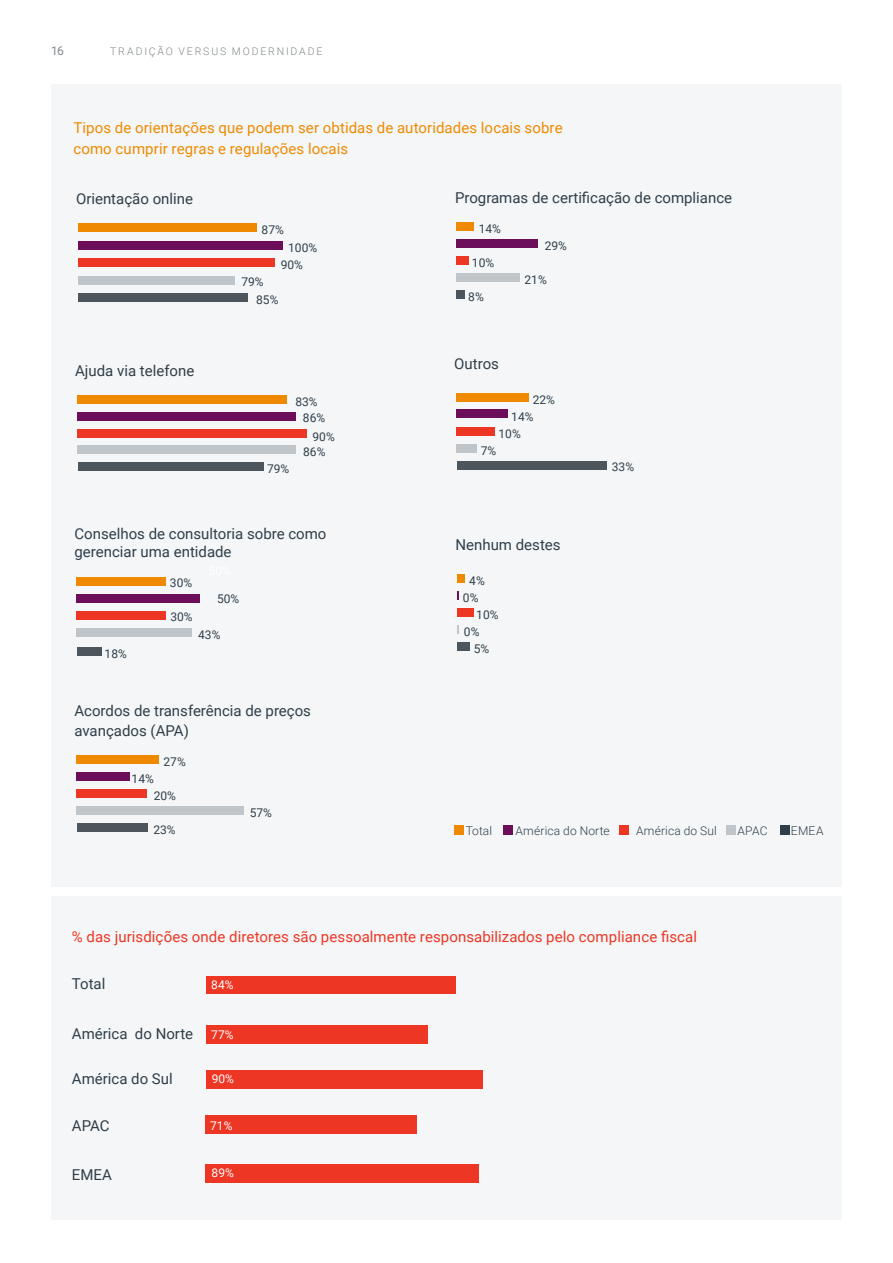
<style>
.page{position:relative;width:893px;height:1263px;background:#fff}
.page>*{position:absolute;margin:0;border:0;box-sizing:border-box;transform-origin:0 0}
.t1{font:15px/19.5px "Roboto";color:#303e49}
.t2{font:15px/21px "Roboto";letter-spacing:.01em;color:#ef8a00}
.t3{font:15px "Roboto";letter-spacing:.005em;color:#ed3624}
.t4{font:12px "Roboto";color:#303e49}
.t5{font:300 12px "Roboto";letter-spacing:.015em;color:#303e49}
.t6{font:12px "Roboto";color:#fff}
.t7{font:12px "Roboto";color:#82878a}
.t8{font:300 10.5px "Roboto";letter-spacing:.18em;color:#82878a}
</style>
<div class="page">
<div style="left:51px;top:896px;width:791px;height:324px;background:#f4f6f7"></div>
<div style="left:51px;top:85px;width:791px;height:802px;background:#f4f6f7"></div>
<div style="left:77px;top:429px;width:230px;height:8px;background:#ed3624"></div>
<div style="left:77px;top:412px;width:218px;height:8px;background:#6c0e5a"></div>
<div style="left:78px;top:462px;width:186px;height:8px;background:#4c565c"></div>
<div style="left:77px;top:395px;width:210px;height:9px;background:#ef8a00"></div>
<div style="left:77px;top:445px;width:218px;height:9px;background:#bfc5c8"></div>
<div style="left:76px;top:789px;width:70px;height:9px;background:#ed3624"></div>
<div style="left:76px;top:772px;width:53px;height:8px;background:#6c0e5a"></div>
<div style="left:77px;top:823px;width:70px;height:9px;background:#4c565c"></div>
<div style="left:76px;top:755px;width:83px;height:9px;background:#ef8a00"></div>
<div style="left:76px;top:806px;width:168px;height:9px;background:#bfc5c8"></div>
<div style="left:77px;top:648px;width:25px;height:8px;background:#4c565c"></div>
<div style="left:76px;top:611px;width:90px;height:9px;background:#ed3624"></div>
<div style="left:76px;top:594px;width:124px;height:9px;background:#6c0e5a"></div>
<div style="left:76px;top:577px;width:90px;height:9px;background:#ef8a00"></div>
<div style="left:76px;top:628px;width:116px;height:9px;background:#bfc5c8"></div>
<div style="left:78px;top:258px;width:196px;height:9px;background:#ed3624"></div>
<div style="left:78px;top:293px;width:170px;height:8px;background:#4c565c"></div>
<div style="left:78px;top:223px;width:178px;height:9px;background:#ef8a00"></div>
<div style="left:78px;top:276px;width:156px;height:8px;background:#bfc5c8"></div>
<div style="left:79px;top:241px;width:204px;height:9px;background:#6c0e5a"></div>
<div style="left:456px;top:427px;width:39px;height:9px;background:#ed3624"></div>
<div style="left:457px;top:410px;width:51px;height:8px;background:#6c0e5a"></div>
<div style="left:457px;top:461px;width:149px;height:9px;background:#4c565c"></div>
<div style="left:456px;top:393px;width:73px;height:8px;background:#ef8a00"></div>
<div style="left:456px;top:444px;width:20px;height:9px;background:#bfc5c8"></div>
<div style="left:456px;top:256px;width:13px;height:9px;background:#ed3624"></div>
<div style="left:456px;top:239px;width:82px;height:9px;background:#6c0e5a"></div>
<div style="left:456px;top:290px;width:8px;height:9px;background:#4c565c"></div>
<div style="left:456px;top:222px;width:17px;height:9px;background:#ef8a00"></div>
<div style="left:456px;top:273px;width:64px;height:9px;background:#bfc5c8"></div>
<div style="left:457px;top:608px;width:17px;height:9px;background:#ed3624"></div>
<svg style="left:457px;top:591px;width:2px;height:9px"></svg>
<div style="left:457px;top:642px;width:13px;height:9px;background:#4c565c"></div>
<div style="left:457px;top:574px;width:8px;height:9px;background:#ef8a00"></div>
<svg style="left:457px;top:625px;width:2px;height:9px"></svg>
<div style="left:454px;top:825px;width:9px;height:9px;background:#ef8a00"></div>
<div style="left:503px;top:825px;width:10px;height:9px;background:#6c0e5a"></div>
<div style="left:619px;top:825px;width:9px;height:9px;background:#ed3624"></div>
<div style="left:726px;top:825px;width:9px;height:9px;background:#bfc5c8"></div>
<div style="left:781px;top:825px;width:9px;height:9px;background:#303e49"></div>
<div style="left:206px;top:1025px;width:222px;height:18px;background:#ed3624"></div>
<div style="left:206px;top:1070px;width:276px;height:19px;background:#ed3624"></div>
<div style="left:206px;top:976px;width:249px;height:18px;background:#ed3624"></div>
<div style="left:205px;top:1115px;width:212px;height:19px;background:#ed3624"></div>
<div style="left:205px;top:1164px;width:274px;height:18px;background:#ed3624"></div>
<p class="t7" style="left:51px;top:42px;width:15px">16</p>
<p class="t8" style="left:110px;top:44px;width:214px">TRADIÇÃO VERSUS MODERNIDADE</p>
<p class="t2" style="left:73px;top:117px;width:491px">Tipos de orientações que podem ser obtidas de autoridades locais sobre como cumprir regras e regulações locais</p>
<p class="t1" style="left:76px;top:188px;width:118px">Orientação online</p>
<p class="t1" style="left:455px;top:188px;width:279px">Programas de certificação de compliance</p>
<p class="t4" style="left:262px;top:221px;width:24px">87%</p>
<p class="t4" style="left:479px;top:220px;width:24px">14%</p>
<p class="t4" style="left:288px;top:239px;width:31px">100%</p>
<p class="t4" style="left:545px;top:237px;width:24px">29%</p>
<p class="t4" style="left:281px;top:256px;width:24px">90%</p>
<p class="t4" style="left:472px;top:254px;width:24px">10%</p>
<p class="t4" style="left:241px;top:274px;width:24px">79%</p>
<p class="t4" style="left:524px;top:271px;width:24px">21%</p>
<p class="t4" style="left:256px;top:291px;width:24px">85%</p>
<p class="t4" style="left:468px;top:288px;width:17px">8%</p>
<p class="t1" style="left:75px;top:360px;width:121px">Ajuda via telefone</p>
<p class="t1" style="left:454px;top:353px;width:46px">Outros</p>
<p class="t4" style="left:295px;top:393px;width:24px">83%</p>
<p class="t4" style="left:533px;top:391px;width:24px">22%</p>
<p class="t4" style="left:303px;top:410px;width:24px">86%</p>
<p class="t4" style="left:511px;top:408px;width:24px">14%</p>
<p class="t4" style="left:313px;top:428px;width:24px">90%</p>
<p class="t4" style="left:498px;top:425px;width:24px">10%</p>
<p class="t4" style="left:303px;top:444px;width:24px">86%</p>
<p class="t4" style="left:481px;top:442px;width:17px">7%</p>
<p class="t4" style="left:267px;top:461px;width:24px">79%</p>
<p class="t4" style="left:612px;top:458px;width:24px">33%</p>
<p class="t1" style="left:75px;top:524px;width:253px;line-height:18px">Conselhos de consultoria sobre como gerenciar uma entidade</p>
<p class="t1" style="left:455px;top:534px;width:107px">Nenhum destes</p>
<p class="t4" style="left:170px;top:574px;width:24px">30%</p>
<p class="t4" style="left:469px;top:572px;width:17px">4%</p>
<p class="t4" style="left:217px;top:590px;width:24px">50%</p>
<p class="t4" style="left:463px;top:589px;width:17px">0%</p>
<p class="t4" style="left:170px;top:609px;width:24px">30%</p>
<p class="t4" style="left:476px;top:606px;width:24px">10%</p>
<p class="t4" style="left:198px;top:626px;width:24px">43%</p>
<p class="t4" style="left:464px;top:623px;width:17px">0%</p>
<p class="t4" style="left:105px;top:645px;width:24px">18%</p>
<p class="t4" style="left:474px;top:640px;width:17px">5%</p>
<p class="t1" style="left:74px;top:701px;width:238px">Acordos de transferência de preços avançados (APA)</p>
<p class="t4" style="left:164px;top:753px;width:24px">27%</p>
<p class="t4" style="left:132px;top:770px;width:24px">14%</p>
<p class="t4" style="left:154px;top:787px;width:24px">20%</p>
<p class="t4" style="left:250px;top:804px;width:24px">57%</p>
<p class="t4" style="left:153px;top:821px;width:24px">23%</p>
<p class="t5" style="left:466px;top:822px;width:28px">Total</p>
<p class="t5" style="left:515px;top:822px;width:96px">América do Norte</p>
<p class="t5" style="left:636px;top:822px;width:82px">América do Sul</p>
<p class="t5" style="left:737px;top:822px;width:32px">APAC</p>
<p class="t5" style="left:791px;top:822px;width:34px">EMEA</p>
<p class="t3" style="left:72px;top:926px;width:627px">% das jurisdições onde diretores são pessoalmente responsabilizados pelo compliance fiscal</p>
<p class="t1" style="left:72px;top:973px;width:35px">Total</p>
<p class="t1" style="left:72px;top:1023px;width:123px">América do Norte</p>
<p class="t1" style="left:72px;top:1068px;width:102px">América do Sul</p>
<p class="t1" style="left:72px;top:1116px;width:39px">APAC</p>
<p class="t1" style="left:72px;top:1164px;width:41px">EMEA</p>
<p class="t6" style="left:211px;top:977px;width:24px">84%</p>
<p class="t6" style="left:211px;top:1026px;width:24px">77%</p>
<p class="t6" style="left:212px;top:1070px;width:24px">90%</p>
<p class="t6" style="left:210px;top:1117px;width:24px">71%</p>
<p class="t6" style="left:212px;top:1164px;width:24px">89%</p>
</div>
